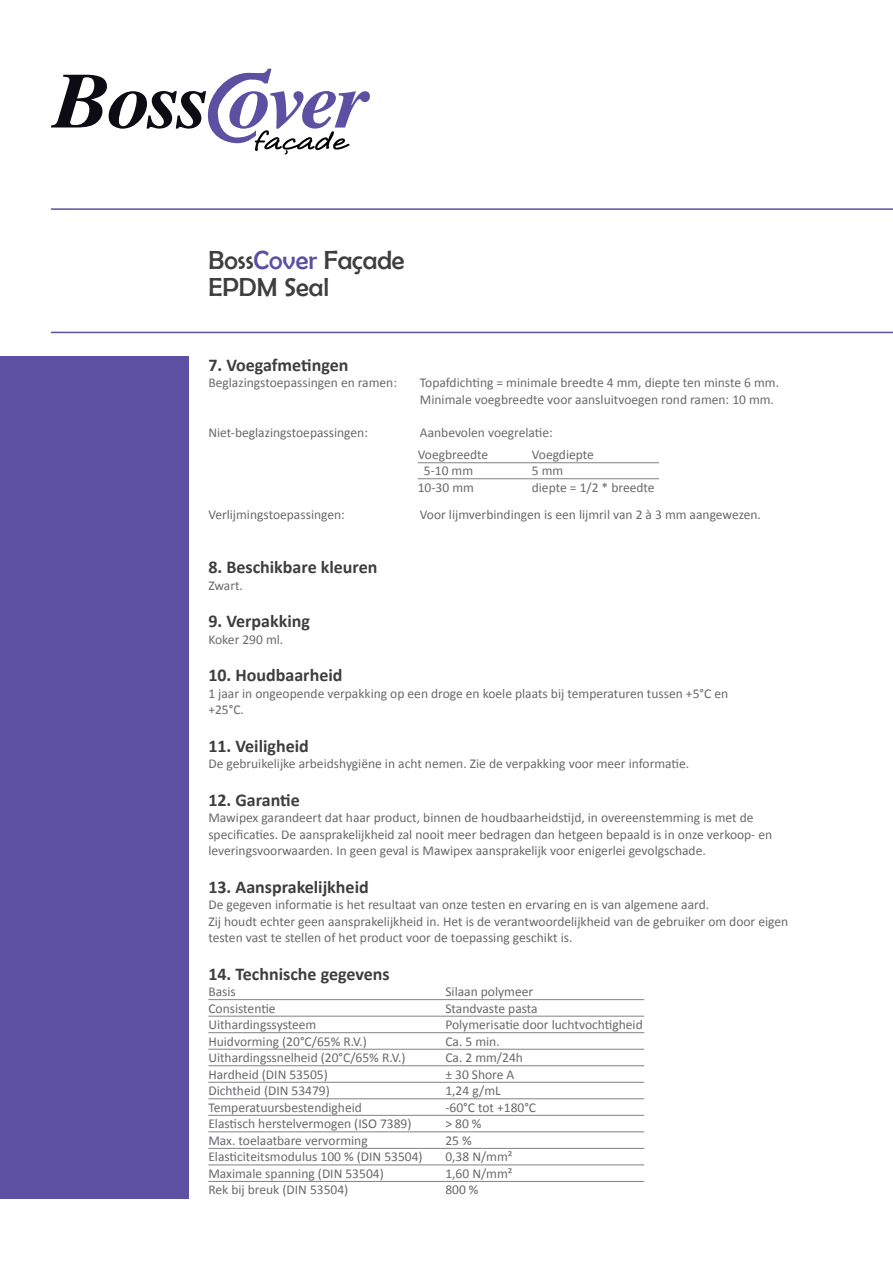
<style>
.page{position:relative;width:893px;height:1263px;background:#fff}
.page>*{position:absolute;margin:0;border:0;box-sizing:border-box;transform-origin:0 0}
.t1{font:26.25px/26.2px "Berlin Sans FB";color:#3e3e3f}
.t2{font:700 18px "Calibri";color:#3e3e3f}
.t3{font:13.5px/16.5px "Calibri";color:#69696c}
.s1{color:#5d4fa1}
</style>
<div class="page">
<div style="left:0;top:356px;width:189px;height:842px;background:#5d4fa1"></div>
<hr style="left:51px;top:208px;width:842px;height:2px;background:#5d4fa1">
<hr style="left:51px;top:332px;width:842px;height:1px;background:#5d4fa1">
<svg style="left:51px;top:69px;width:319px;height:86px"></svg>
<hr style="left:418px;top:462px;width:241px;height:1px;background:#808285">
<hr style="left:418px;top:478px;width:241px;height:1px;background:#808285">
<hr style="left:208px;top:999px;width:436px;height:1px;background:#808285">
<hr style="left:208px;top:1016px;width:436px;height:1px;background:#808285">
<hr style="left:208px;top:1032px;width:436px;height:1px;background:#808285">
<hr style="left:208px;top:1049px;width:436px;height:1px;background:#808285">
<hr style="left:208px;top:1065px;width:436px;height:1px;background:#808285">
<hr style="left:208px;top:1082px;width:436px;height:1px;background:#808285">
<hr style="left:208px;top:1098px;width:436px;height:1px;background:#808285">
<hr style="left:208px;top:1115px;width:436px;height:1px;background:#808285">
<hr style="left:208px;top:1131px;width:436px;height:1px;background:#808285">
<hr style="left:208px;top:1148px;width:436px;height:1px;background:#808285">
<hr style="left:208px;top:1164px;width:436px;height:1px;background:#808285">
<hr style="left:208px;top:1181px;width:436px;height:1px;background:#808285">
<h1 class="t1" style="left:208px;top:247px;width:198px">Boss<span class="s1">Cover</span> Façade<br>EPDM Seal</h1>
<h2 class="t2" style="left:208px;top:354px;width:142px">7. Voegafmetingen</h2>
<p class="t3" style="left:208px;top:374px;width:190px">Beglazingstoepassingen en ramen:</p>
<p class="t3" style="left:420px;top:374px;width:361px">Topafdichting = minimale breedte 4 mm, diepte ten minste 6 mm.<br>Minimale voegbreedte voor aansluitvoegen rond ramen: 10 mm.</p>
<p class="t3" style="left:208px;top:423px;width:161px">Niet-beglazingstoepassingen:</p>
<p class="t3" style="left:420px;top:423px;width:134px">Aanbevolen voegrelatie:</p>
<p class="t3" style="left:418px;top:445px;width:72px">Voegbreedte</p>
<p class="t3" style="left:532px;top:445px;width:64px">Voegdiepte</p>
<p class="t3" style="left:424px;top:462px;width:51px">5-10 mm</p>
<p class="t3" style="left:532px;top:462px;width:33px">5 mm</p>
<p class="t3" style="left:418px;top:478px;width:58px">10-30 mm</p>
<p class="t3" style="left:532px;top:478px;width:124px">diepte = 1/2 * breedte</p>
<p class="t3" style="left:208px;top:506px;width:138px">Verlijmingstoepassingen:</p>
<p class="t3" style="left:420px;top:506px;width:343px">Voor lijmverbindingen is een lijmril van 2 à 3 mm aangewezen.</p>
<h2 class="t2" style="left:208px;top:556px;width:171px">8. Beschikbare kleuren</h2>
<p class="t3" style="left:208px;top:576px;width:36px">Zwart.</p>
<h2 class="t2" style="left:208px;top:610px;width:103px">9. Verpakking</h2>
<p class="t3" style="left:208px;top:630px;width:76px">Koker 290 ml.</p>
<h2 class="t2" style="left:208px;top:664px;width:136px">10. Houdbaarheid</h2>
<p class="t3" style="left:208px;top:684px;width:521px">1 jaar in ongeopende verpakking op een droge en koele plaats bij temperaturen tussen +5°C en +25°C.</p>
<h2 class="t2" style="left:208px;top:735px;width:102px">11. Veiligheid</h2>
<p class="t3" style="left:208px;top:755px;width:482px">De gebruikelijke arbeidshygiëne in acht nemen. Zie de verpakking voor meer informatie.</p>
<h2 class="t2" style="left:208px;top:789px;width:93px">12. Garantie</h2>
<p class="t3" style="left:208px;top:809px;width:565px">Mawipex garandeert dat haar product, binnen de houdbaarheidstijd, in overeenstemming is met de specificaties. De aansprakelijkheid zal nooit meer bedragen dan hetgeen bepaald is in onze verkoop- en leveringsvoorwaarden. In geen geval is Mawipex aansprakelijk voor enigerlei gevolgschade.</p>
<h2 class="t2" style="left:208px;top:876px;width:162px">13. Aansprakelijkheid</h2>
<p class="t3" style="left:208px;top:896px;width:581px">De gegeven informatie is het resultaat van onze testen en ervaring en is van algemene aard.<br>Zij houdt echter geen aansprakelijkheid in. Het is de verantwoordelijkheid van de gebruiker om door eigen testen vast te stellen of het product voor de toepassing geschikt is.</p>
<h2 class="t2" style="left:208px;top:963px;width:183px">14. Technische gegevens</h2>
<p class="t3" style="left:208px;top:983px;width:29px">Basis</p>
<p class="t3" style="left:445px;top:983px;width:89px">Silaan polymeer</p>
<p class="t3" style="left:208px;top:999px;width:69px">Consistentie</p>
<p class="t3" style="left:445px;top:999px;width:94px">Standvaste pasta</p>
<p class="t3" style="left:208px;top:1016px;width:110px">Uithardingssysteem</p>
<p class="t3" style="left:445px;top:1016px;width:199px">Polymerisatie door luchtvochtigheid</p>
<p class="t3" style="left:208px;top:1032px;width:160px">Huidvorming (20°C/65% R.V.)</p>
<p class="t3" style="left:445px;top:1032px;width:56px">Ca. 5 min.</p>
<p class="t3" style="left:208px;top:1049px;width:199px">Uithardingssnelheid (20°C/65% R.V.)</p>
<p class="t3" style="left:445px;top:1049px;width:79px">Ca. 2 mm/24h</p>
<p class="t3" style="left:208px;top:1065px;width:121px">Hardheid (DIN 53505)</p>
<p class="t3" style="left:445px;top:1065px;width:71px">± 30 Shore A</p>
<p class="t3" style="left:208px;top:1082px;width:123px">Dichtheid (DIN 53479)</p>
<p class="t3" style="left:445px;top:1082px;width:57px">1,24 g/mL</p>
<p class="t3" style="left:208px;top:1098px;width:155px">Temperatuursbestendigheid</p>
<p class="t3" style="left:445px;top:1098px;width:92px">-60°C tot +180°C</p>
<p class="t3" style="left:208px;top:1115px;width:205px">Elastisch herstelvermogen (ISO 7389)</p>
<p class="t3" style="left:445px;top:1115px;width:38px">&gt; 80 %</p>
<p class="t3" style="left:208px;top:1131px;width:161px">Max. toelaatbare vervorming</p>
<p class="t3" style="left:445px;top:1131px;width:28px">25 %</p>
<p class="t3" style="left:208px;top:1148px;width:216px">Elasticiteitsmodulus 100 % (DIN 53504)</p>
<p class="t3" style="left:445px;top:1148px;width:69px">0,38 N/mm²</p>
<p class="t3" style="left:208px;top:1164px;width:177px">Maximale spanning (DIN 53504)</p>
<p class="t3" style="left:445px;top:1164px;width:69px">1,60 N/mm²</p>
<p class="t3" style="left:208px;top:1181px;width:141px">Rek bij breuk (DIN 53504)</p>
<p class="t3" style="left:445px;top:1181px;width:35px">800 %</p>
</div>
